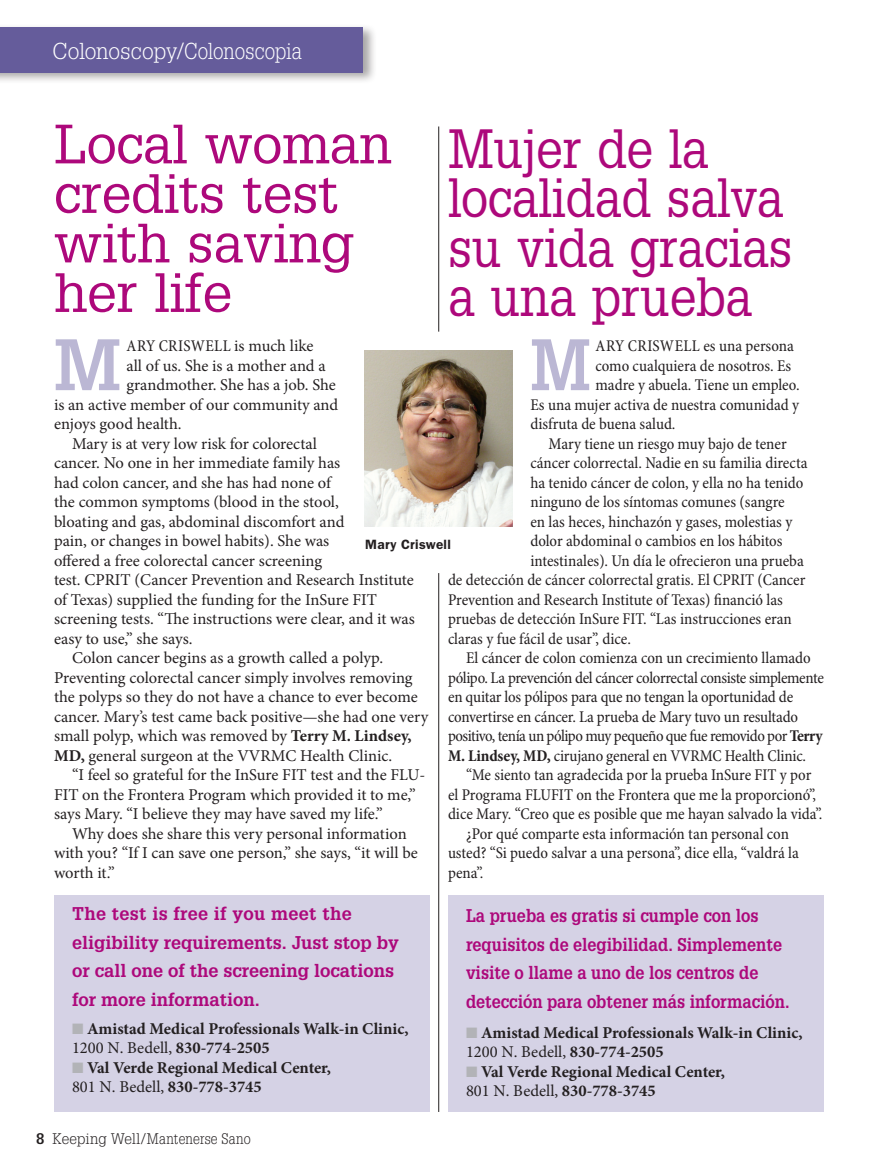
<style>
.page{position:relative;width:878px;height:1175px;background:#fff}
.page>*{position:absolute;margin:0;border:0;box-sizing:border-box;transform-origin:0 0}
._1_body_1st{font:700 70.95px "Glypha LT Std";color:#bbb7d4}
._1_SP_body_1st{font:700 70.95px "Glypha LT Std";color:#bbb7d4;scale:.9 1}
._1_SP_HEAD__resizeab{font:54px/49.5px "Glypha LT Std";letter-spacing:-.01em;color:#ad087b;scale:.9 1}
._1_HEAD__resizeable{font:54px/49.5px "Glypha LT Std";letter-spacing:-.01em;color:#ad087b}
._5_page_topic_left{font:300 22.5px "Glypha LT Std";color:#fff}
._5_SP_blurb{font:700 18px/28.5px "Glypha LT Std";color:#ad087b;scale:.9 1}
._5_blurb{font:700 18px/28.5px "Glypha LT Std";color:#ad087b}
._1_SP_BODY{font:condensed 16.5px/19.5px "Minion Pro";letter-spacing:-.005em;color:#231f20}
._1_BODY{font:16.5px/19.5px "Minion Pro";letter-spacing:-.005em;color:#231f20}
.t1{font:700 16.5px/19.5px "Minion Pro";color:#231f20}
._1_SP_body_1st-2{font:condensed 16.5px "Minion Pro";color:#231f20}
._1_body_1st-2{font:16.5px "Minion Pro";letter-spacing:-.005em;color:#231f20}
._1_body_1st-3{font:condensed 16.5px "Minion Pro";letter-spacing:.02em;color:#231f20}
.t2{font:300 15px "Glypha LT Std";letter-spacing:.01em;color:#231f20}
._5_captions{font:600 13.5px "ITC Franklin Gothic Std";letter-spacing:.02em;color:#231f20}
.s1{font-stretch:normal}
.s2{font-weight:700}
.s3{color:#b2b3b7}
.s4{font-weight:400}
</style>
<div class="page">
<div style="left:448px;top:895px;width:376px;height:217px;background:#d5d2e5"></div>
<div style="left:54px;top:895px;width:376px;height:217px;background:#d5d2e5"></div>
<hr style="left:438px;top:573px;width:1px;height:538px;background:#231f20">
<div style="left:0;top:23px;width:377px;height:62px;background:#231f20;opacity:.4"></div>
<div style="left:0;top:27px;width:363px;height:45px;background:#655c9b"></div>
<img style="left:364px;top:350px;width:148px;height:176px">
<hr style="left:438px;top:126px;width:1px;height:205px;background:#231f20">
<p class="_5_page_topic_left" style="left:52px;top:38px;width:251px">Colonoscopy/Colonoscopia</p>
<p class="_1_HEAD__resizeable" style="left:54px;top:118px;width:339px">Local woman credits test with saving her life</p>
<p class="_1_body_1st" style="left:54px;top:321px;width:68px">M</p>
<p class="_1_body_1st-3" style="left:126px;top:336px;width:189px">ARY CRISWELL <span class="s1">is much like</span></p>
<p class="_1_SP_HEAD__resizeab" style="left:448px;top:123px;width:385px">Mujer de la localidad salva su vida gracias a una prueba</p>
<p class="_1_SP_body_1st" style="left:530px;top:321px;width:68px">M</p>
<p class="_1_SP_body_1st-2" style="left:595px;top:336px;width:200px">ARY CRISWELL es una persona</p>
<p class="_1_body_1st-2" style="left:126px;top:354px;width:201px">all of us. She is a mother and a</p>
<p class="_1_body_1st-2" style="left:126px;top:374px;width:211px">grandmother. She has a job. She</p>
<p class="_1_body_1st-2" style="left:54px;top:393px;width:286px">is an active member of our community and</p>
<p class="_1_body_1st-2" style="left:54px;top:413px;width:129px">enjoys good health.</p>
<p class="_1_BODY" style="left:54px;top:434px;width:362px;text-indent:18px">Mary is at very low risk for colorectal<br>cancer. No one in her immediate family has<br>had colon cancer, and she has had none of<br>the common symptoms (blood in the stool,<br>bloating and gas, abdominal discomfort and<br>pain, or changes in bowel habits). She was<br>offered a free colorectal cancer screening<br>test. CPRIT (Cancer Prevention and Research Institute of Texas) supplied the funding for the InSure FIT screening tests. “The instructions were clear, and it was easy to use,” she says.</p>
<p class="_1_BODY" style="left:54px;top:648px;width:376px;text-indent:18px">Colon cancer begins as a growth called a polyp.<br>Preventing colorectal cancer simply involves removing the polyps so they do not have a chance to ever become cancer. Mary’s test came back positive—she had one very small polyp, which was removed by <span class="s2">Terry M. Lindsey, MD,</span> general surgeon at the VVRMC Health Clinic.</p>
<p class="_1_BODY" style="left:54px;top:765px;width:373px;text-indent:18px">“I feel so grateful for the InSure FIT test and the FLU-<br>FIT on the Frontera Program which provided it to me,” says Mary. “I believe they may have saved my life.”</p>
<p class="_1_BODY" style="left:54px;top:824px;width:365px;text-indent:18px">Why does she share this very personal information with you? “If I can save one person,” she says, “it will be worth it.”</p>
<p class="_1_SP_body_1st-2" style="left:595px;top:355px;width:197px">como cualquiera de nosotros. Es</p>
<p class="_1_SP_body_1st-2" style="left:595px;top:375px;width:205px">madre y abuela. Tiene un empleo.</p>
<p class="_1_SP_body_1st-2" style="left:530px;top:394px;width:270px">Es una mujer activa de nuestra comunidad y</p>
<p class="_1_SP_body_1st-2" style="left:530px;top:414px;width:147px">disfruta de buena salud.</p>
<p class="_1_SP_BODY" style="left:548px;top:434px;width:240px">Mary tiene un riesgo muy bajo de tener</p>
<p class="_1_SP_BODY" style="left:530px;top:454px;width:279px">cáncer colorrectal. Nadie en su familia directa</p>
<p class="_1_SP_BODY" style="left:530px;top:473px;width:274px">ha tenido cáncer de colon, y ella no ha tenido</p>
<p class="_1_SP_BODY" style="left:530px;top:493px;width:256px">ninguno de los síntomas comunes (sangre</p>
<p class="_1_SP_BODY" style="left:530px;top:512px;width:263px">en las heces, hinchazón y gases, molestias y</p>
<p class="_1_SP_BODY" style="left:530px;top:532px;width:254px">dolor abdominal o cambios en los hábitos</p>
<p class="_1_SP_BODY" style="left:530px;top:551px;width:275px">intestinales). Un día le ofrecieron una prueba</p>
<p class="_1_SP_BODY" style="left:448px;top:571px;width:359px">de detección de cáncer colorrectal gratis. El CPRIT (Cancer</p>
<p class="_1_SP_BODY" style="left:448px;top:590px;width:336px">Prevention and Research Institute of Texas) financió las</p>
<p class="_1_SP_BODY" style="left:448px;top:610px;width:345px">pruebas de detección InSure FIT. “Las instrucciones eran</p>
<p class="_1_SP_BODY" style="left:448px;top:629px;width:184px">claras y fue fácil de usar”, dice.</p>
<p class="_1_SP_BODY" style="left:448px;top:649px;width:377px;text-indent:18px">El cáncer de colon comienza con un crecimiento llamado pólipo. La prevención del cáncer colorrectal consiste simplemente en quitar los pólipos para que no tengan la oportunidad de convertirse en cáncer. La prueba de Mary tuvo un resultado positivo, tenía un pólipo muy pequeño que fue removido por <span class="s2">Terry M. Lindsey, MD,</span> cirujano general en VVRMC Health Clinic.</p>
<p class="_1_SP_BODY" style="left:448px;top:766px;width:376px;text-align:center">“Me siento tan agradecida por la prueba InSure FIT y por<br>el Programa FLUFIT on the Frontera que me la proporcionó”, dice Mary. “Creo que es posible que me hayan salvado la vida”.</p>
<p class="_1_SP_BODY" style="left:448px;top:824px;width:352px;text-indent:18px">¿Por qué comparte esta información tan personal con usted? “Si puedo salvar a una persona”, dice ella, “valdrá la pena”.</p>
<p class="_5_SP_blurb" style="left:466px;top:901px;width:361px">La prueba es gratis si cumple con los requisitos de elegibilidad. Simplemente visite o llame a uno de los centros de detección para obtener más información.</p>
<p class="t1" style="left:466px;top:1022px;width:338px"><span class="s3">■</span> Amistad Medical Professionals Walk-in Clinic,<br><span class="s4">1200 N. Bedell,</span> 830-774-2505</p>
<p class="t1" style="left:466px;top:1061px;width:260px"><span class="s3">■</span> Val Verde Regional Medical Center,<br><span class="s4">801 N. Bedell,</span> 830-778-3745</p>
<p class="_5_captions" style="left:365px;top:536px;width:87px">Mary Criswell</p>
<p class="_5_blurb" style="left:72px;top:899px;width:328px">The test is free if you meet the eligibility requirements. Just stop by or call one of the screening locations for more information.</p>
<p class="t1" style="left:72px;top:1018px;width:338px"><span class="s3">■</span> Amistad Medical Professionals Walk-in Clinic,<br><span class="s4">1200 N. Bedell,</span> 830-774-2505</p>
<p class="t1" style="left:72px;top:1057px;width:260px"><span class="s3">■</span> Val Verde Regional Medical Center,<br><span class="s4">801 N. Bedell,</span> 830-778-3745</p>
<p class="t2" style="left:36px;top:1129px;width:216px"><span class="s2">8</span> Keeping Well/Mantenerse Sano</p>
</div>
